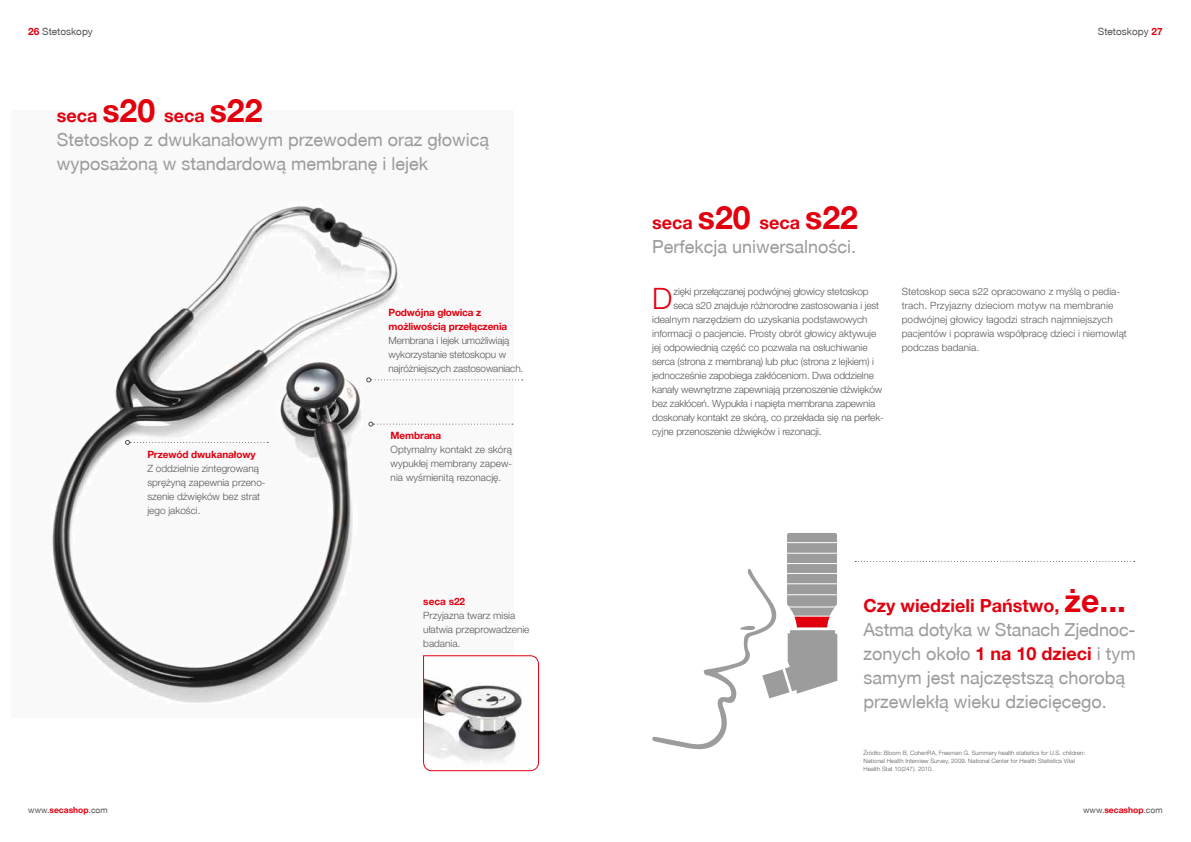
<style>
.page{position:relative;width:1191px;height:842px;background:#fff}
.page>*{position:absolute;margin:0;border:0;box-sizing:border-box;transform-origin:0 0}
.t1{font:300 29.6px "secaglobal";color:#e2000f}
.t2{font:18px/24px "secaglobal";color:#9c9c9c}
.t3{font:300 10px/14px "secaglobal";letter-spacing:-.005em;color:#565655}
.t4{font:700 10px/14px "secaglobal";letter-spacing:-.015em;color:#e2000f}
.t5{font:10px "secaglobal";color:#565655}
.t6{font:8.5px "secaglobal";color:#565655}
.t7{font:300 6px/8px "secaglobal";letter-spacing:.01em;color:#565655}
.s1{font-weight:700;color:#e2000f}
.s2{font-weight:700;font-size:32px;color:#e2000f}
</style>
<div class="page">
<img style="left:52px;top:206px;width:462px;height:497px">
<svg style="left:368px;top:422px;width:145px;height:5px"></svg>
<svg style="left:125px;top:440px;width:143px;height:5px"></svg>
<svg style="left:855px;top:561px;width:279px;height:1px"></svg>
<svg style="left:423px;top:655px;width:116px;height:116px"></svg>
<svg style="left:366px;top:377px;width:157px;height:5px"></svg>
<svg style="left:652px;top:533px;width:185px;height:217px"></svg>
<p class="t5" style="left:28px;top:26px;width:66px"><span class="s1">26</span> Stetoskopy</p>
<p class="t5" style="left:1098px;top:26px;width:66px">Stetoskopy <span class="s1">27</span></p>
<h2 class="t2" style="left:57px;top:103px;width:434px"><span class="s1">seca</span> <span class="s2">s20</span> <span class="s1">seca</span> <span class="s2">s22<br></span>Stetoskop z dwukanałowym przewodem oraz głowicą wyposażoną w standardową membranę i lejek</h2>
<p class="t4" style="left:147px;top:447px;width:110px">Przewód dwukanałowy</p>
<p class="t3" style="left:147px;top:461px;width:120px">Z oddzielnie zintegrowaną sprężyną zapewnia przeno&shy;szenie dźwięków bez strat jego jakości.</p>
<p class="t4" style="left:388px;top:305px;width:120px">Podwójna głowica z możliwością przełączenia</p>
<p class="t3" style="left:388px;top:333px;width:136px">Membrana i lejek umożliwiają wykorzystanie stetoskopu w najróżniejszych zastosowaniach.</p>
<p class="t4" style="left:390px;top:429px;width:52px">Membrana</p>
<p class="t3" style="left:390px;top:443px;width:123px;text-align:justify">Optymalny kontakt ze skórą wypukłej membrany zapew&shy;nia wyśmienitą rezonację.</p>
<p class="t4" style="left:423px;top:594px;width:43px">seca s22</p>
<p class="t3" style="left:423px;top:608px;width:108px">Przyjazna twarz misia ułatwia przeprowadzenie badania.</p>
<h2 class="t2" style="left:652px;top:211px;width:207px"><span class="s1">seca</span> <span class="s2">s20</span> <span class="s1">seca</span> <span class="s2">s22<br></span>Perfekcja uniwersalności.</h2>
<h1 class="t1" style="left:652px;top:281px;width:22px">D</h1>
<p class="t3" style="left:673px;top:284px;width:196px">zięki przełączanej podwójnej głowicy stetoskop</p>
<p class="t3" style="left:673px;top:298px;width:207px">seca s20 znajduje różnorodne zastosowania i jest</p>
<p class="t3" style="left:652px;top:312px;width:217px">idealnym narzędziem do uzyskania podstawowych</p>
<p class="t3" style="left:652px;top:326px;width:225px">informacji o pacjencie. Prosty obrót głowicy aktywuje</p>
<p class="t3" style="left:652px;top:340px;width:217px">jej odpowiednią część co pozwala na osłuchiwanie</p>
<p class="t3" style="left:652px;top:354px;width:223px">serca (strona z membraną) lub płuc (strona z lejkiem) i</p>
<p class="t3" style="left:652px;top:368px;width:223px">jednocześnie zapobiega zakłóceniom. Dwa oddzielne</p>
<p class="t3" style="left:652px;top:382px;width:231px">kanały wewnętrzne zapewniają przenoszenie dźwięków</p>
<p class="t3" style="left:652px;top:396px;width:225px">bez zakłóceń. Wypukła i napięta membrana zapewnia</p>
<p class="t3" style="left:652px;top:410px;width:233px">doskonały kontakt ze skórą, co przekłada się na perfek-</p>
<p class="t3" style="left:652px;top:424px;width:171px">cyjne przenoszenie dźwięków i rezonacji.</p>
<p class="t3" style="left:901px;top:284px;width:227px">Stetoskop seca s22 opracowano z myślą o pedia&shy;trach. Przyjazny dzieciom motyw na membranie podwójnej głowicy łagodzi strach najmniejszych pacjentów i poprawia współpracę dzieci i niemowląt podczas badania.</p>
<h2 class="t2" style="left:863px;top:594px;width:274px"><span class="s1">Czy wiedzieli Państwo,</span> <span class="s2">że...<br></span>Astma dotyka w Stanach Zjednoc&shy;zonych około <span class="s1">1 na 10 dzieci</span> i tym samym jest najczęstszą chorobą przewlekłą wieku dziecięcego.</h2>
<p class="t7" style="left:863px;top:749px;width:223px">Źródło: Bloom B, CohenRA, Freeman G. Summary health statistics for U.S. children:<br>National Health Interview Survey, 2009. National Center for Health Statistics Vital<br>Health Stat 10(247). 2010.</p>
<p class="t6" style="left:28px;top:805px;width:81px">www.<span class="s1">secashop</span>.com</p>
<p class="t6" style="left:1083px;top:805px;width:81px">www.<span class="s1">secashop</span>.com</p>
</div>
